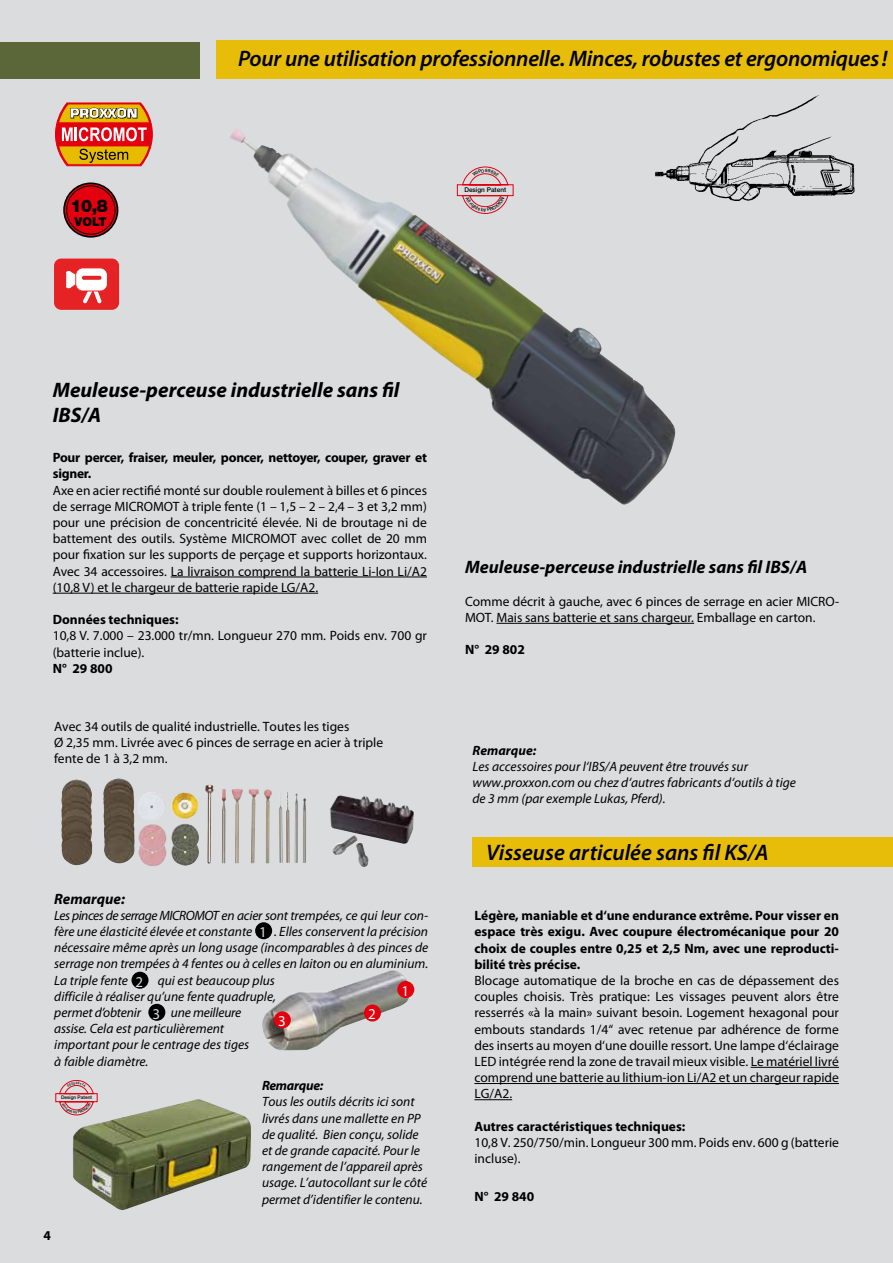
<style>
.page{position:relative;width:893px;height:1263px;background:#dadcde}
.page>*{position:absolute;margin:0;border:0;box-sizing:border-box;transform-origin:0 0}
.t1{font:italic 600 22.5px "Myriad Pro";letter-spacing:-.01em;color:#000}
.t2{font:italic 700 21px/25.2px "Myriad Pro";color:#000}
.t3{font:italic 700 18px "Myriad Pro";color:#000}
.t4{font:900 17.4px "Helvetica Neue LT Std";color:#000;scale:.95 1}
.t5{font:italic 700 15px "Myriad Pro";color:#000}
.t6{font:15px "Myriad Pro";color:#fff}
.t7{font:15px "Myriad Pro";color:#dadcde}
.t8{font:13.5px/16.2px "Myriad Pro";color:#000}
.t9{font:italic 13.5px/16.2px "Myriad Pro";color:#000}
.t10{font:700 13.5px "Myriad Pro";color:#000}
.t11{font:900 12.15px "Helvetica Neue LT Std";color:#000}
.t12{font:500 6.6px "Helvetica Neue LT Std";color:#000}
.t13{font:500 4.8px "Helvetica Neue LT Std";color:#000}
.s1{font-weight:700}
</style>
<div class="page">
<div style="left:217px;top:40px;width:676px;height:39px;background:#e7bd09"></div>
<div style="left:472px;top:837px;width:421px;height:30px;background:#e7bd09"></div>
<div style="left:0;top:43px;width:200px;height:36px;background:#5c6739"></div>
<svg style="left:55px;top:102px;width:98px;height:65px;background:#da7c41"></svg>
<svg style="left:64px;top:183px;width:54px;height:54px"></svg>
<div style="left:63px;top:182px;width:55px;height:56px;border:2px solid #000;border-radius:50%"></div>
<div style="left:67px;top:186px;width:48px;height:48px;background:#e3000f;border-radius:50%"></div>
<div style="left:67px;top:186px;width:48px;height:48px;border:1px solid #000;border-radius:50%"></div>
<img style="left:230px;top:128px;width:446px;height:377px">
<img style="left:61px;top:778px;width:74px;height:87px">
<img style="left:138px;top:852px;width:61px;height:14px">
<img style="left:138px;top:823px;width:61px;height:29px">
<img style="left:148px;top:792px;width:50px;height:27px">
<img style="left:205px;top:784px;width:9px;height:80px">
<img style="left:231px;top:789px;width:8px;height:74px">
<img style="left:279px;top:793px;width:4px;height:70px">
<img style="left:295px;top:793px;width:3px;height:70px">
<img style="left:330px;top:795px;width:84px;height:60px">
<img style="left:286px;top:792px;width:3px;height:71px">
<img style="left:303px;top:798px;width:3px;height:65px">
<img style="left:138px;top:793px;width:30px;height:27px">
<div style="left:54px;top:259px;width:65px;height:51px;background:#e52224;border-radius:7px"></div>
<svg style="left:83px;top:291px;width:19px;height:13px"></svg>
<div style="left:76px;top:268px;width:31px;height:23px;background:#fff;border-radius:7px"></div>
<div style="left:75px;top:268px;width:33px;height:23px;border:1px solid #e52224;border-radius:7px"></div>
<svg style="left:82px;top:276px;width:19px;height:4px"></svg>
<svg style="left:66px;top:271px;width:9px;height:17px"></svg>
<img style="left:262px;top:970px;width:149px;height:80px">
<div style="left:397px;top:981px;width:17px;height:17px;background:#e3000f;border-radius:50%"></div>
<div style="left:274px;top:1011px;width:17px;height:17px;background:#e3000f;border-radius:50%"></div>
<div style="left:364px;top:1004px;width:17px;height:17px;background:#e3000f;border-radius:50%"></div>
<img style="left:648px;top:95px;width:207px;height:121px">
<img style="left:73px;top:1099px;width:178px;height:111px">
<hr style="left:496px;top:623px;width:198px;height:1px;background:#000">
<hr style="left:171px;top:577px;width:256px;height:1px;background:#000">
<hr style="left:53px;top:593px;width:265px;height:1px;background:#000">
<div style="left:255px;top:922px;width:17px;height:17px;background:#000;border-radius:50%"></div>
<div style="left:131px;top:972px;width:18px;height:17px;background:#000;border-radius:50%"></div>
<div style="left:148px;top:1004px;width:17px;height:17px;background:#000;border-radius:50%"></div>
<hr style="left:751px;top:1067px;width:88px;height:1px;background:#000">
<hr style="left:474px;top:1083px;width:365px;height:1px;background:#000">
<hr style="left:474px;top:1099px;width:38px;height:1px;background:#000">
<svg style="left:457px;top:166px;width:57px;height:48px"></svg>
<svg style="left:55px;top:1080px;width:42px;height:35px"></svg>
<p class="t1" style="left:238px;top:44px;width:651px">Pour une utilisation professionnelle. Minces, robustes et ergonomiques!</p>
<p class="t4" style="left:71px;top:195px;width:41px">10,8</p>
<p class="t11" style="left:75px;top:215px;width:33px">VOLT</p>
<p class="t12" style="left:464px;top:186px;width:43px">Design Patent</p>
<p class="t2" style="left:53px;top:377px;width:348px">Meuleuse-perceuse industrielle sans fil<br>IBS/A</p>
<p class="t8" style="left:53px;top:449px;width:376px"><span class="s1">Pour percer, fraiser, meuler, poncer, nettoyer, couper, graver et signer.<br></span>Axe en acier rectifié monté sur double roulement à billes et 6 pinces de serrage MICROMOT à triple fente (1 – 1,5 – 2 – 2,4 – 3 et 3,2 mm) pour une précision de concentricité élevée. Ni de broutage ni de battement des outils. Système MICROMOT avec collet de 20 mm pour fixation sur les supports de perçage et supports horizontaux.<br>Avec 34 accessoires. La livraison comprend la batterie Li-Ion Li/A2 (10,8 V) et le chargeur de batterie rapide LG/A2.</p>
<p class="t8" style="left:53px;top:611px;width:376px"><span class="s1">Données techniques:<br></span>10,8 V. 7.000 – 23.000 tr/mn. Longueur 270 mm. Poids env. 700 gr (batterie inclue).<br><span class="s1">N° 29 800</span></p>
<p class="t8" style="left:54px;top:718px;width:331px">Avec 34 outils de qualité industrielle. Toutes les tiges<br>Ø 2,35 mm. Livrée avec 6 pinces de serrage en acier à triple fente de 1 à 3,2 mm.</p>
<p class="t5" style="left:54px;top:889px;width:72px">Remarque:</p>
<p class="t9" style="left:54px;top:907px;width:375px">Les pinces de serrage MICROMOT en acier sont trempées, ce qui leur con&shy;fère une élasticité élevée et constante</p>
<p class="t9" style="left:54px;top:923px;width:375px;text-align:justify;text-indent:220px">. Elles conservent la précision nécessaire même après un long usage (incomparables à des pinces de serrage non trempées à 4 fentes ou à celles en laiton ou en aluminium.<br>La triple fente</p>
<p class="t7" style="left:259px;top:923px;width:9px">1</p>
<p class="t9" style="left:54px;top:972px;width:223px;text-align:justify;text-indent:103px">qui est beaucoup plus difficile à réaliser qu’une fente quadruple, permet d’obtenir</p>
<p class="t7" style="left:136px;top:972px;width:9px">2</p>
<p class="t6" style="left:402px;top:981px;width:9px">1</p>
<p class="t9" style="left:54px;top:1004px;width:197px;text-indent:117px">une meilleure assise. Cela est particulièrement important pour le centrage des tiges à faible diamètre.</p>
<p class="t7" style="left:152px;top:1004px;width:9px">3</p>
<p class="t6" style="left:368px;top:1005px;width:9px">2</p>
<p class="t6" style="left:278px;top:1012px;width:9px">3</p>
<p class="t13" style="left:61px;top:1095px;width:33px">Design Patent</p>
<p class="t10" style="left:44px;top:1227px;width:9px">4</p>
<p class="t9" style="left:262px;top:1077px;width:167px"><span class="s1">Remarque:<br></span>Tous les outils décrits ici sont livrés dans une mallette en PP de qualité. Bien conçu, solide et de grande capacité. Pour le rangement de l’appareil après usage. L’autocollant sur le côté permet d’identifier le contenu.</p>
<p class="t3" style="left:465px;top:556px;width:344px">Meuleuse-perceuse industrielle sans fil IBS/A</p>
<p class="t8" style="left:465px;top:593px;width:376px">Comme décrit à gauche, avec 6 pinces de serrage en acier MICRO-<br>MOT. Mais sans batterie et sans chargeur. Emballage en carton.</p>
<p class="t10" style="left:465px;top:641px;width:61px">N° 29 802</p>
<p class="t9" style="left:473px;top:742px;width:325px"><span class="s1">Remarque:<br></span>Les accessoires pour l‘IBS/A peuvent être trouvés sur www.proxxon.com ou chez d‘autres fabricants d‘outils à tige de 3 mm (par exemple Lukas, Pferd).</p>
<p class="t1" style="left:486px;top:838px;width:284px">Visseuse articulée sans fil KS/A</p>
<p class="t8" style="left:474px;top:907px;width:366px"><span class="s1">Légère, maniable et d‘une endurance extrême. Pour visser en espace très exigu. Avec coupure électromécanique pour 20 choix de couples entre 0,25 et 2,5 Nm, avec une reproducti&shy;bilité très précise.<br></span>Blocage automatique de la broche en cas de dépassement des couples choisis. Très pratique: Les vissages peuvent alors être resserrés «à la main» suivant besoin. Logement hexagonal pour embouts standards 1/4“ avec retenue par adhérence de forme des inserts au moyen d‘une douille ressort. Une lampe d‘éclairage LED intégrée rend la zone de travail mieux visible. Le matériel livré comprend une batterie au lithium-ion Li/A2 et un chargeur rapide LG/A2.</p>
<p class="t8" style="left:474px;top:1118px;width:366px"><span class="s1">Autres caractéristiques techniques:<br></span>10,8 V. 250/750/min. Longueur 300 mm. Poids env. 600 g (batterie incluse).</p>
<p class="t10" style="left:474px;top:1187px;width:61px">N° 29 840</p>
</div>
